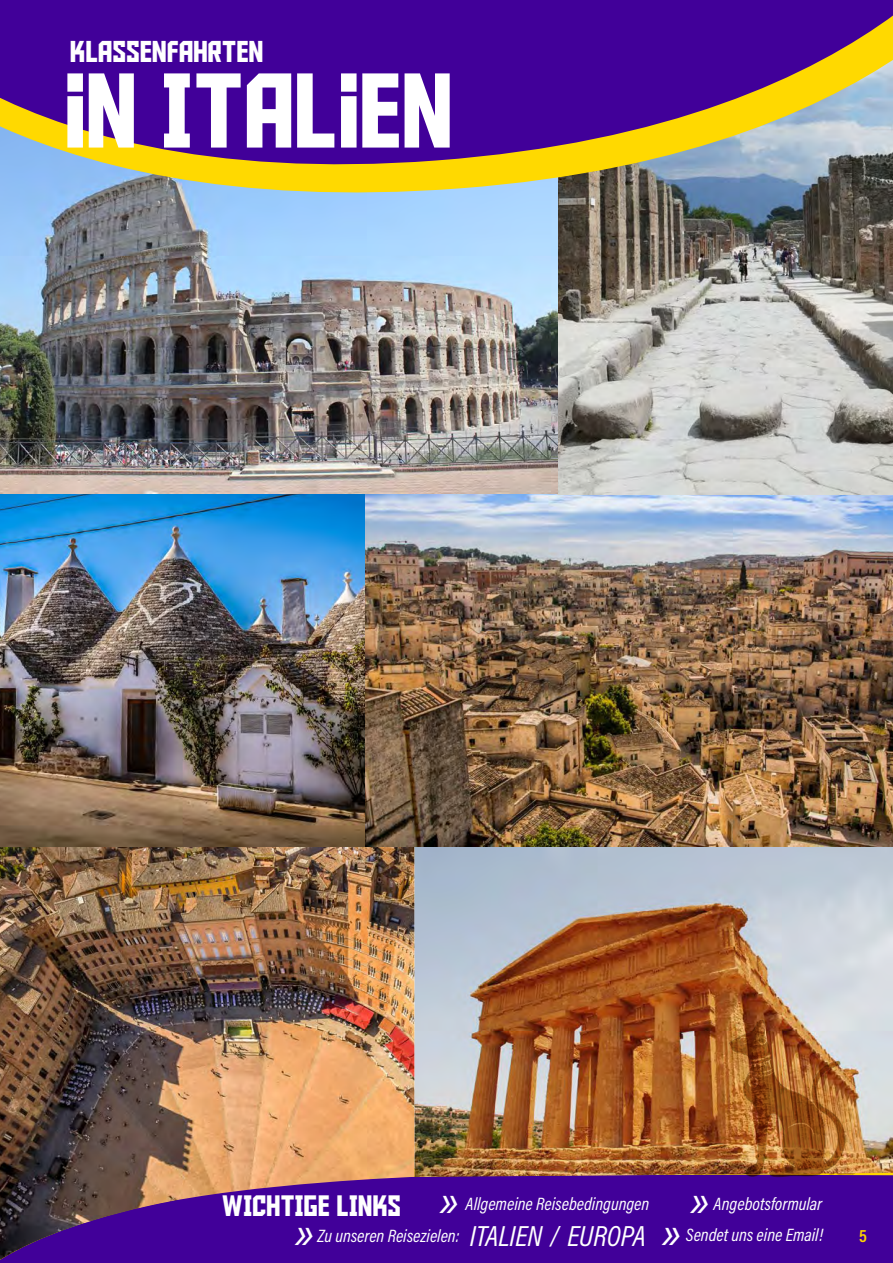
<style>
.page{position:relative;width:893px;height:1263px;background:#fff}
.page>*{position:absolute;margin:0;border:0;box-sizing:border-box;transform-origin:0 0}
.t1{font:105px "Aldothe Apache";color:#fff}
.t2{font:italic 49.5px "Acumin Pro Cond";color:#fff}
.t3{font:30px "Aldothe Apache";color:#fff}
.t4{font:29.4px "Aldothe Apache";color:#fff}
.t5{font:italic 29.25px "Acumin Pro Cond";color:#fff}
.t6{font:italic 18px "Acumin Pro Cond";color:#fff}
.t7{font:600 18px "Acumin Pro Cond";color:#ffd600}
</style>
<div class="page">
<div style="left:0;top:1177px;width:893px;height:86px;background:#410099"></div>
<img style="left:0;top:847px;width:415px;height:413px">
<img style="left:415px;top:847px;width:478px;height:330px">
<img style="left:0;top:493px;width:366px;height:354px">
<img style="left:366px;top:493px;width:527px;height:354px">
<img style="left:557px;top:223px;width:336px;height:271px">
<img style="left:0;top:223px;width:557px;height:270px">
<img style="left:709px;top:1017px;width:151px;height:165px">
<svg style="left:0;top:196px;width:893px;height:27px;background:#7f98af"></svg>
<svg style="left:0;top:0;width:893px;height:196px;background:#6d4087"></svg>
<h3 class="t3" style="left:70px;top:35px;width:195px">KLASSENFAHRTEN</h3>
<h1 class="t1" style="left:65px;top:53px;width:391px">IN ITALIEN</h1>
<h3 class="t4" style="left:222px;top:1190px;width:181px">WICHTIGE LINKS</h3>
<p class="t6" style="left:714px;top:1192px;width:110px">Angebotsformular</p>
<p class="t6" style="left:317px;top:1224px;width:143px">Zu unseren Reisezielen:</p>
<h3 class="t5" style="left:470px;top:1217px;width:177px">ITALIEN / EUROPA</h3>
<p class="t7" style="left:859px;top:1224px;width:9px">5</p>
<h2 class="t2" style="left:439px;top:1172px;width:21px">»</h2>
<p class="t6" style="left:465px;top:1192px;width:185px">Allgemeine Reisebedingungen</p>
<h2 class="t2" style="left:689px;top:1172px;width:21px">»</h2>
<h2 class="t2" style="left:661px;top:1204px;width:21px">»</h2>
<p class="t6" style="left:686px;top:1223px;width:139px">Sendet uns eine Email!</p>
<h2 class="t2" style="left:294px;top:1204px;width:21px">»</h2>
</div>
